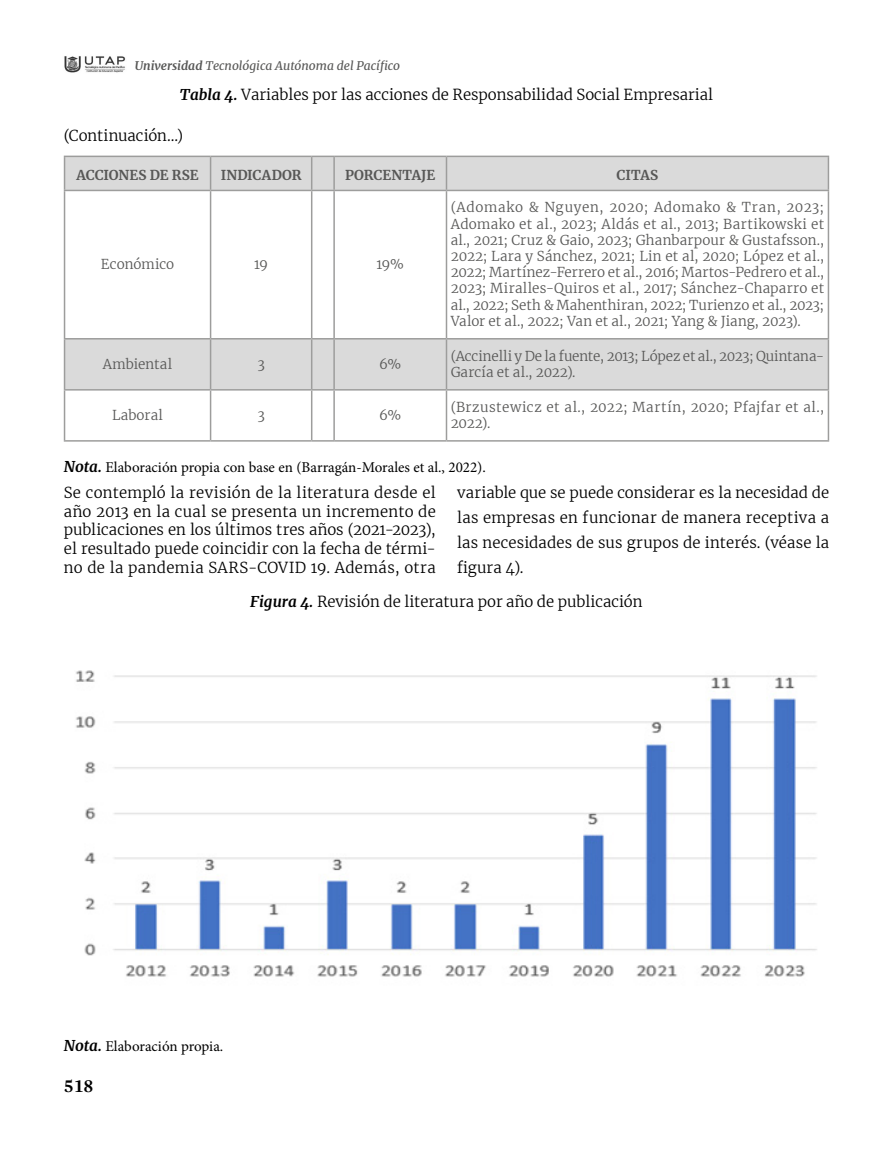
<style>
.page{position:relative;width:893px;height:1149px;background:#fff}
.page>*{position:absolute;margin:0;border:0;box-sizing:border-box;transform-origin:0 0}
.t1{font:700 18px "Gandhi Serif";color:#000}
.t2{font:300 15px/18.8px "Merriweather";color:#000;text-align:justify}
.t3{font:15px "Minion Pro";color:#000}
.t4{font:300 13.5px/16.2px "Merriweather";color:#575756;text-align:justify}
.t5{font:300 13.5px/16.2px "Merriweather";letter-spacing:.035em;color:#575756}
.t6{font:700 13.5px "Merriweather";color:#575756}
.t7{font:italic 12px "Merriweather";color:#575756}
.s1{font-weight:700}
.s2{font-weight:700;font-style:italic}
.s3{font-family:"Merriweather";font-weight:700;font-style:italic}
</style>
<div class="page">
<img style="left:64px;top:56px;width:62px;height:17px">
<svg style="left:65px;top:157px;width:763px;height:232px"></svg>
<hr style="left:64px;top:155px;width:147px;height:2px;background:#9d9d9c">
<hr style="left:64px;top:157px;width:1px;height:33px;background:#9d9d9c">
<hr style="left:211px;top:155px;width:101px;height:2px;background:#9d9d9c">
<hr style="left:210px;top:157px;width:1px;height:33px;background:#9d9d9c">
<hr style="left:312px;top:155px;width:22px;height:2px;background:#9d9d9c">
<hr style="left:311px;top:157px;width:1px;height:33px;background:#9d9d9c">
<hr style="left:334px;top:155px;width:112px;height:2px;background:#9d9d9c">
<hr style="left:333px;top:157px;width:2px;height:33px;background:#9d9d9c">
<hr style="left:446px;top:155px;width:383px;height:2px;background:#9d9d9c">
<hr style="left:446px;top:157px;width:1px;height:33px;background:#9d9d9c">
<hr style="left:828px;top:157px;width:1px;height:33px;background:#9d9d9c">
<hr style="left:64px;top:190px;width:147px;height:1px;background:#9d9d9c">
<hr style="left:211px;top:190px;width:101px;height:1px;background:#9d9d9c">
<svg style="left:312px;top:190px;width:22px;height:1px"></svg>
<hr style="left:334px;top:190px;width:112px;height:1px;background:#9d9d9c">
<hr style="left:446px;top:190px;width:383px;height:1px;background:#9d9d9c">
<hr style="left:64px;top:191px;width:1px;height:147px;background:#9d9d9c">
<hr style="left:210px;top:191px;width:1px;height:147px;background:#9d9d9c">
<hr style="left:311px;top:191px;width:1px;height:147px;background:#9d9d9c">
<hr style="left:333px;top:191px;width:2px;height:147px;background:#9d9d9c">
<hr style="left:446px;top:191px;width:1px;height:147px;background:#9d9d9c">
<hr style="left:828px;top:191px;width:1px;height:147px;background:#9d9d9c">
<hr style="left:64px;top:338px;width:147px;height:1px;background:#9d9d9c">
<hr style="left:64px;top:339px;width:1px;height:50px;background:#9d9d9c">
<hr style="left:211px;top:338px;width:101px;height:1px;background:#9d9d9c">
<hr style="left:210px;top:339px;width:1px;height:50px;background:#9d9d9c">
<svg style="left:312px;top:338px;width:22px;height:1px"></svg>
<hr style="left:311px;top:339px;width:1px;height:50px;background:#9d9d9c">
<hr style="left:334px;top:338px;width:112px;height:1px;background:#9d9d9c">
<hr style="left:333px;top:339px;width:2px;height:50px;background:#9d9d9c">
<hr style="left:446px;top:338px;width:383px;height:1px;background:#9d9d9c">
<hr style="left:446px;top:339px;width:1px;height:50px;background:#9d9d9c">
<hr style="left:828px;top:339px;width:1px;height:50px;background:#9d9d9c">
<hr style="left:64px;top:389px;width:147px;height:1px;background:#9d9d9c">
<hr style="left:64px;top:390px;width:1px;height:50px;background:#9d9d9c">
<hr style="left:211px;top:389px;width:101px;height:1px;background:#9d9d9c">
<hr style="left:210px;top:390px;width:1px;height:50px;background:#9d9d9c">
<svg style="left:312px;top:389px;width:22px;height:1px"></svg>
<hr style="left:311px;top:390px;width:1px;height:50px;background:#9d9d9c">
<hr style="left:334px;top:389px;width:112px;height:1px;background:#9d9d9c">
<hr style="left:333px;top:390px;width:2px;height:50px;background:#9d9d9c">
<hr style="left:446px;top:389px;width:383px;height:1px;background:#9d9d9c">
<hr style="left:446px;top:390px;width:1px;height:50px;background:#9d9d9c">
<hr style="left:828px;top:390px;width:1px;height:50px;background:#9d9d9c">
<hr style="left:64px;top:440px;width:147px;height:1px;background:#9d9d9c">
<hr style="left:211px;top:440px;width:101px;height:1px;background:#9d9d9c">
<svg style="left:312px;top:440px;width:22px;height:1px"></svg>
<hr style="left:334px;top:440px;width:112px;height:1px;background:#9d9d9c">
<hr style="left:446px;top:440px;width:383px;height:1px;background:#9d9d9c">
<img style="left:76px;top:670px;width:741px;height:307px">
<p class="t7" style="left:135px;top:57px;width:267px"><span class="s1">Universidad</span> Tecnológica Autónoma del Pacífico</p>
<p class="t2" style="left:180px;top:85px;width:535px"><span class="s2">Tabla 4.</span> Variables por las acciones de Responsabilidad Social Empresarial</p>
<p class="t2" style="left:64px;top:126px;width:121px">(Continuación…)</p>
<p class="t6" style="left:77px;top:166px;width:123px">ACCIONES DE RSE</p>
<p class="t6" style="left:221px;top:166px;width:82px">INDICADOR</p>
<p class="t6" style="left:345px;top:166px;width:92px">PORCENTAJE</p>
<p class="t6" style="left:617px;top:166px;width:43px">CITAS</p>
<p class="t4" style="left:101px;top:256px;width:75px">Económico</p>
<p class="t4" style="left:254px;top:256px;width:15px">19</p>
<p class="t4" style="left:377px;top:256px;width:29px">19%</p>
<p class="t4" style="left:451px;top:199px;width:375px">(Adomako &amp; Nguyen, 2020; Adomako &amp; Tran, 2023; Adomako et al., 2023; Aldás et al., 2013; Bartikowski et al., 2021; Cruz &amp; Gaio, 2023; Ghanbarpour &amp; Gustafsson., 2022; Lara y Sánchez, 2021; Lin et al, 2020; López et al., 2022; Martínez-Ferrero et al., 2016; Martos-Pedrero et al., 2023; Miralles-Quiros et al., 2017; Sánchez-Chaparro et al., 2022; Seth &amp; Mahenthiran, 2022; Turienzo et al., 2023; Valor et al., 2022; Van et al., 2021; Yang &amp; Jiang, 2023).</p>
<p class="t4" style="left:103px;top:355px;width:71px">Ambiental</p>
<p class="t4" style="left:257px;top:355px;width:9px">3</p>
<p class="t4" style="left:379px;top:355px;width:24px">6%</p>
<p class="t4" style="left:451px;top:347px;width:375px">(Accinelli y De la fuente, 2013; López et al., 2023; Quintana-<br>García et al., 2022).</p>
<p class="t4" style="left:112px;top:406px;width:52px">Laboral</p>
<p class="t4" style="left:257px;top:406px;width:9px">3</p>
<p class="t4" style="left:379px;top:406px;width:24px">6%</p>
<p class="t5" style="left:451px;top:398px;width:375px">(Brzustewicz et al., 2022; Martín, 2020; Pfajfar et al.,<br>2022).</p>
<p class="t3" style="left:64px;top:457px;width:424px"><span class="s3">Nota.</span> Elaboración propia con base en (Barragán-Morales et al., 2022).</p>
<p class="t2" style="left:64px;top:482px;width:374px">Se contempló la revisión de la literatura desde el año 2013 en la cual se presenta un incremento de publicaciones en los últimos tres años (2021-2023), el resultado puede coincidir con la fecha de térmi&shy;no de la pandemia SARS-COVID 19. Además, otra</p>
<p class="t2" style="left:457px;top:479px;width:374px;line-height:25px">variable que se puede considerar es la necesidad de las empresas en funcionar de manera receptiva a las necesidades de sus grupos de interés. (véase la figura 4).</p>
<p class="t2" style="left:250px;top:592px;width:394px"><span class="s2">Figura 4.</span> Revisión de literatura por año de publicación</p>
<p class="t3" style="left:64px;top:1035px;width:161px"><span class="s3">Nota.</span> Elaboración propia.</p>
<h1 class="t1" style="left:64px;top:1075px;width:31px">518</h1>
</div>
